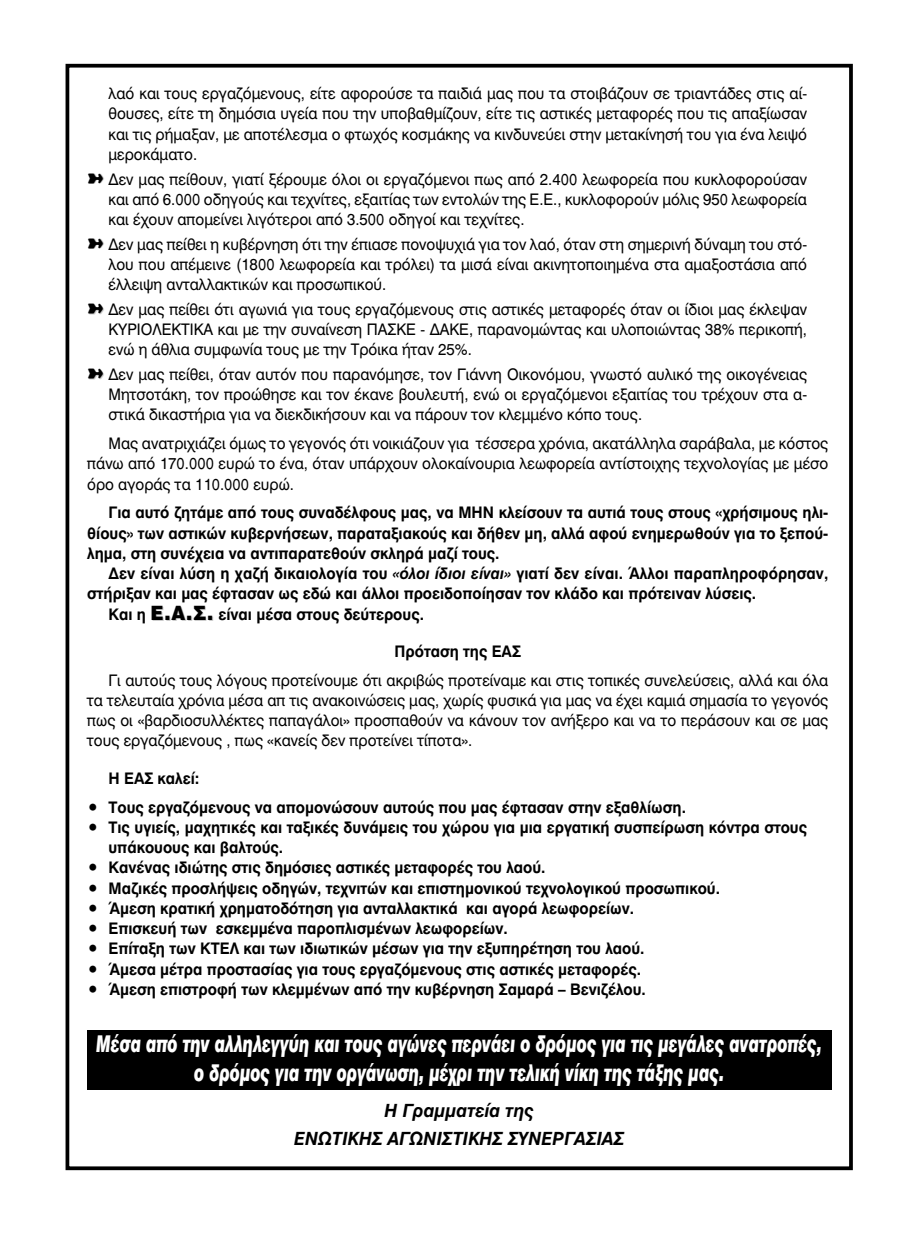
<style>
.page{position:relative;width:915px;height:1234px;background:#fff}
.page>*{position:absolute;margin:0;border:0;box-sizing:border-box;transform-origin:0 0}
.t1{font:22.8px/29.2px "UB Helvetica Black Italic";color:#fff;text-align:center;scale:.67 1}
.t2{font:italic 18px/28.5px "UB Helvetica Bold";color:#000;text-align:center}
.t3{font:15.75px/20.2px "UB Helvetica";color:#000;text-align:justify;scale:.95 1}
.t4{font:15.75px/20.2px "UB Helvetica Bold";color:#000;text-align:justify;scale:.95 1}
.s1{font-family:"MS Gothic";font-size:18px;color:#ccc}
.s2{font-style:italic}
.s3{font-family:"UB Helvetica";font-weight:900;font-size:19.5px}
</style>
<div class="page">
<div style="left:65px;top:64px;width:787px;height:1105px;border:4px solid #000"></div>
<div style="left:87px;top:1029px;width:744px;height:60px;background:#000"></div>
<p class="t3" style="left:108px;top:83px;width:736px">λαό και τους εργαζόμενους, είτε αφορούσε τα παιδιά μας που τα στοιβάζουν σε τριαντάδες στις αί&shy;θουσες, είτε τη δημόσια υγεία που την υποβαθμίζουν, είτε τις αστικές μεταφορές που τις απαξίωσαν και τις ρήμαξαν, με αποτέλεσμα ο φτωχός κοσμάκης να κινδυνεύει στην μετακίνησή του για ένα λειψό μεροκάματο.</p>
<p class="t3" style="left:108px;top:169px;width:736px;text-indent:-20px"><span class="s1">➽</span> Δεν μας πείθουν, γιατί ξέρουμε όλοι οι εργαζόμενοι πως από 2.400 λεωφορεία που κυκλοφορούσαν και από 6.000 οδηγούς και τεχνίτες, εξαιτίας των εντολών της Ε.Ε., κυκλοφορούν μόλις 950 λεωφορεία και έχουν απομείνει λιγότεροι από 3.500 οδηγοί και τεχνίτες.</p>
<p class="t3" style="left:108px;top:234px;width:736px;text-indent:-20px"><span class="s1">➽</span> Δεν μας πείθει η κυβέρνηση ότι την έπιασε πονοψυχιά για τον λαό, όταν στη σημερινή δύναμη του στό&shy;λου που απέμεινε (1800 λεωφορεία και τρόλει) τα μισά είναι ακινητοποιημένα στα αμαξοστάσια από έλλειψη ανταλλακτικών και προσωπικού.</p>
<p class="t3" style="left:108px;top:299px;width:736px;text-indent:-20px"><span class="s1">➽</span> Δεν μας πείθει ότι αγωνιά για τους εργαζόμενους στις αστικές μεταφορές όταν οι ίδιοι μας έκλεψαν ΚΥΡΙΟΛΕΚΤΙΚΑ και με την συναίνεση ΠΑΣΚΕ - ΔΑΚΕ, παρανομώντας και υλοποιώντας 38% περικοπή, ενώ η άθλια συμφωνία τους με την Τρόικα ήταν 25%.</p>
<p class="t3" style="left:108px;top:364px;width:736px;text-indent:-20px"><span class="s1">➽</span> Δεν μας πείθει, όταν αυτόν που παρανόμησε, τον Γιάννη Οικονόμου, γνωστό αυλικό της οικογένειας Μητσοτάκη, τον προώθησε και τον έκανε βουλευτή, ενώ οι εργαζόμενοι εξαιτίας του τρέχουν στα α&shy;στικά δικαστήρια για να διεκδικήσουν και να πάρουν τον κλεμμένο κόπο τους.</p>
<p class="t3" style="left:87px;top:433px;width:781px;text-indent:21px">Μας ανατριχιάζει όμως το γεγονός ότι νοικιάζουν για τέσσερα χρόνια, ακατάλληλα σαράβαλα, με κόστος πάνω από 170.000 ευρώ το ένα, όταν υπάρχουν ολοκαίνουρια λεωφορεία αντίστοιχης τεχνολογίας με μέσο όρο αγοράς τα 110.000 ευρώ.</p>
<p class="t4" style="left:87px;top:502px;width:781px;text-indent:21px">Για αυτό ζητάμε από τους συναδέλφους μας, να ΜΗΝ κλείσουν τα αυτιά τους στους «χρήσιμους ηλι&shy;θίους» των αστικών κυβερνήσεων, παραταξιακούς και δήθεν μη, αλλά αφού ενημερωθούν για το ξεπού&shy;λημα, στη συνέχεια να αντιπαρατεθούν σκληρά μαζί τους.</p>
<p class="t4" style="left:108px;top:563px;width:759px">Δεν είναι λύση η χαζή δικαιολογία του <span class="s2">«όλοι ίδιοι είναι»</span> γιατί δεν είναι. Άλλοι παραπληροφόρησαν,</p>
<p class="t4" style="left:87px;top:583px;width:705px">στήριξαν και μας έφτασαν ως εδώ και άλλοι προειδοποίησαν τον κλάδο και πρότειναν λύσεις.</p>
<p class="t4" style="left:108px;top:603px;width:333px">Και η <span class="s3">Ε.Α.Σ.</span> είναι μέσα στους δεύτερους.</p>
<p class="t4" style="left:394px;top:640px;width:134px">Πρόταση της ΕΑΣ</p>
<p class="t3" style="left:87px;top:669px;width:781px;text-indent:21px">Γι αυτούς τους λόγους προτείνουμε ότι ακριβώς προτείναμε και στις τοπικές συνελεύσεις, αλλά και όλα τα τελευταία χρόνια μέσα απ τις ανακοινώσεις μας, χωρίς φυσικά για μας να έχει καμιά σημασία το γεγονός πως οι «βαρδιοσυλλέκτες παπαγάλοι» προσπαθούν να κάνουν τον ανήξερο και να το περάσουν και σε μας τους εργαζόμενους , πως «κανείς δεν προτείνει τίποτα».</p>
<p class="t4" style="left:108px;top:767px;width:97px">Η ΕΑΣ καλεί:</p>
<p class="t4" style="left:87px;top:796px;width:631px">• Τους εργαζόμενους να απομονώσουν αυτούς που μας έφτασαν στην εξαθλίωση.</p>
<p class="t4" style="left:108px;top:816px;width:736px;text-indent:-21px">• Τις υγιείς, μαχητικές και ταξικές δυνάμεις του χώρου για μια εργατική συσπείρωση κόντρα στους υπάκουους και βαλτούς.</p>
<p class="t4" style="left:87px;top:857px;width:484px">• Κανένας ιδιώτης στις δημόσιες αστικές μεταφορές του λαού.</p>
<p class="t4" style="left:87px;top:877px;width:667px">• Μαζικές προσλήψεις οδηγών, τεχνιτών και επιστημονικού τεχνολογικού προσωπικού.</p>
<p class="t4" style="left:87px;top:897px;width:577px">• Άμεση κρατική χρηματοδότηση για ανταλλακτικά και αγορά λεωφορείων.</p>
<p class="t4" style="left:87px;top:917px;width:444px">• Επισκευή των εσκεμμένα παροπλισμένων λεωφορείων.</p>
<p class="t4" style="left:87px;top:938px;width:588px">• Επίταξη των ΚΤΕΛ και των ιδιωτικών μέσων για την εξυπηρέτηση του λαού.</p>
<p class="t4" style="left:87px;top:958px;width:584px">• Άμεσα μέτρα προστασίας για τους εργαζόμενους στις αστικές μεταφορές.</p>
<p class="t4" style="left:87px;top:978px;width:589px">• Άμεση επιστροφή των κλεμμένων από την κυβέρνηση Σαμαρά – Βενιζέλου.</p>
<h1 class="t1" style="left:96px;top:1028px;width:1084px">Μέσα από την αλληλεγγύη και τους αγώνες περνάει ο δρόμος για τις μεγάλες ανατροπές, ο δρόμος για την οργάνωση, μέχρι την τελική νίκη της τάξης μας.</h1>
<p class="t2" style="left:294px;top:1095px;width:331px">Η Γραμματεία της<br>ΕΝΩΤΙΚΗΣ ΑΓΩΝΙΣΤΙΚΗΣ ΣΥΝΕΡΓΑΣΙΑΣ</p>
</div>
